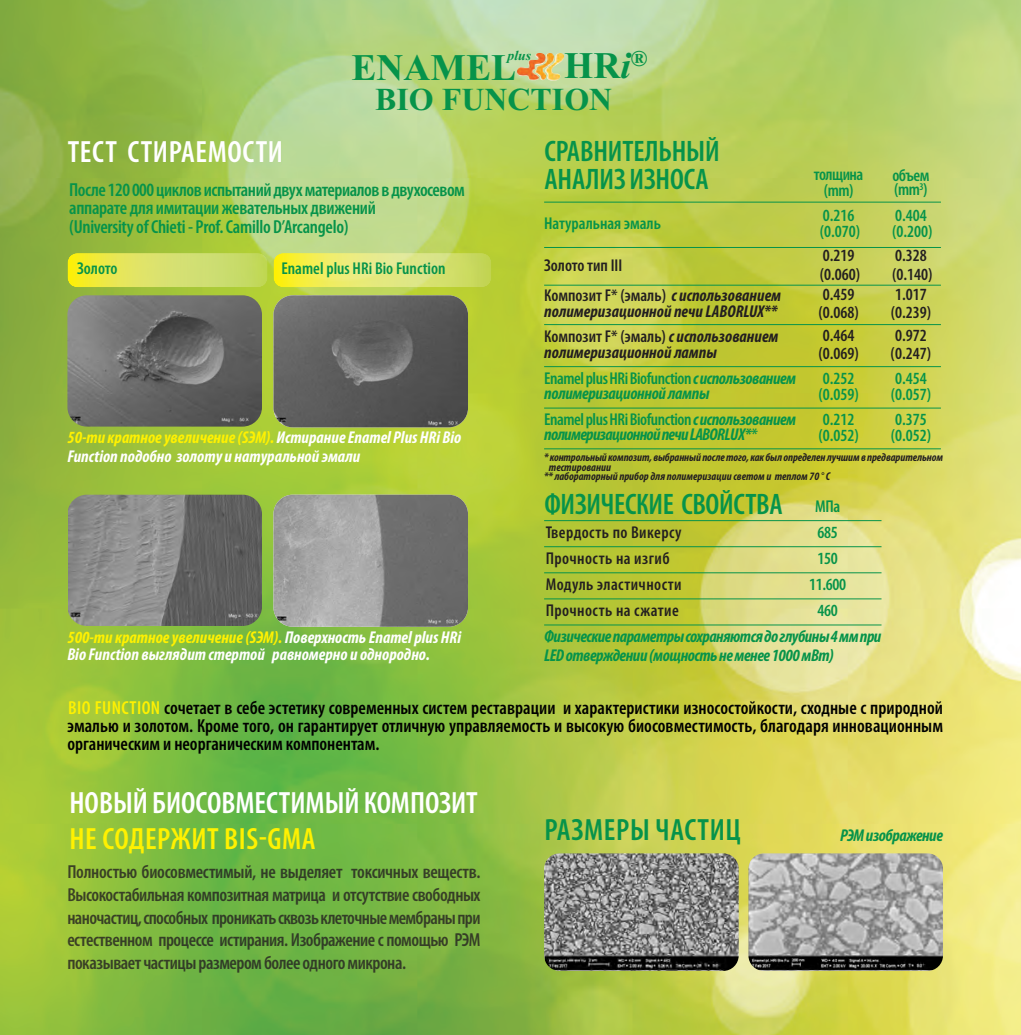
<style>
.page{position:relative;width:1021px;height:1035px;background:#fff}
.page>*{position:absolute;margin:0;border:0;box-sizing:border-box;transform-origin:0 0}
.t1{font:700 37.45px "Times New Roman";color:#06934a}
.t2{font:700 32.02px "Times New Roman";color:#06934a}
.t3{font:600 condensed 30.8px "Myriad Pro";color:#fff}
.t4{font:600 condensed 30.8px "Myriad Pro";letter-spacing:.02em;color:#fff101}
.t5{font:600 condensed 30.8px "Myriad Pro";letter-spacing:.02em;color:#fff}
.t6{font:600 condensed 30.8px "Myriad Pro";letter-spacing:.02em;color:#06934a}
.t7{font:600 condensed 29.75px/28px "Myriad Pro";letter-spacing:-.005em;color:#06934a}
.t8{font:700 22.57px "Times New Roman";color:#06934a}
.t9{font:600 condensed 18.9px/22.6px "Myriad Pro";letter-spacing:-.025em;color:rgb(35 31 32/.8);text-align:justify}
.t10{font:600 condensed 18.9px/18.4px "Myriad Pro";color:#000;text-align:justify}
.t11{font:600 condensed 18.9px/18.9px "Myriad Pro";letter-spacing:-.015em;color:#06934a}
.t12{font:italic 700 condensed 17.15px/15.4px "Myriad Pro";letter-spacing:-.025em;color:#06934a}
.t13{font:italic 700 condensed 17.15px/18.6px "Myriad Pro";color:#fff}
.t14{font:600 condensed 17.15px/16.3px "Myriad Pro";color:#06934a}
.t15{font:600 condensed 17.15px/18.4px "Myriad Pro";letter-spacing:.02em;color:#231f20}
.t16{font:italic 700 condensed 17.15px/15.4px "Myriad Pro";color:#231f20}
.t17{font:600 condensed 17.15px "Myriad Pro";color:#231f20}
.t18{font:600 condensed 17.15px/16.1px "Myriad Pro";letter-spacing:-.03em;color:#06934a;text-align:center}
.t19{font:italic 700 13.83px "Times New Roman";color:#06934a}
.t20{font:italic 700 condensed 11.38px "Myriad Pro";letter-spacing:-.01em;color:#231f20}
.s1{font-style:italic}
.s2{color:#fff101}
.s3{font-weight:600;font-style:normal}
</style>
<div class="page">
<img style="left:0;top:0;width:1020px;height:1035px">
<img style="left:516px;top:53px;width:29px;height:27px">
<img style="left:67px;top:295px;width:195px;height:131px;border-radius:19px">
<img style="left:273px;top:295px;width:195px;height:132px;border-radius:19px">
<img style="left:68px;top:495px;width:194px;height:131px;border-radius:19px">
<img style="left:273px;top:495px;width:195px;height:131px;border-radius:19px">
<svg style="left:67px;top:253px;width:201px;height:34px;background:#d9e15b"></svg>
<svg style="left:273px;top:253px;width:218px;height:34px;background:#e2e667"></svg>
<hr style="left:544px;top:202px;width:396px;height:1px;background:#06934a">
<hr style="left:544px;top:247px;width:396px;height:1px;background:#06934a">
<hr style="left:544px;top:285px;width:396px;height:1px;background:#06934a">
<hr style="left:544px;top:324px;width:396px;height:1px;background:#06934a">
<hr style="left:544px;top:366px;width:396px;height:1px;background:#06934a">
<hr style="left:544px;top:408px;width:396px;height:1px;background:#06934a">
<hr style="left:544px;top:448px;width:396px;height:1px;background:#06934a">
<img style="left:544px;top:853px;width:194px;height:117px;border-radius:15px">
<img style="left:748px;top:853px;width:194px;height:117px;border-radius:15px">
<hr style="left:544px;top:520px;width:337px;height:1px;background:#06934a">
<hr style="left:544px;top:546px;width:337px;height:1px;background:#06934a">
<hr style="left:544px;top:572px;width:337px;height:1px;background:#06934a">
<hr style="left:544px;top:598px;width:337px;height:1px;background:#06934a">
<hr style="left:544px;top:624px;width:337px;height:1px;background:#06934a">
<svg style="left:0;top:0;width:4px;height:4px"></svg>
<p class="t19" style="left:507px;top:47px;width:25px">plus</p>
<p class="t8" style="left:630px;top:45px;width:18px">®</p>
<h1 class="t1" style="left:351px;top:45px;width:166px">ENAMEL</h1>
<h1 class="t1" style="left:564px;top:43px;width:68px">HR<span class="s1">i</span></h1>
<h2 class="t2" style="left:375px;top:80px;width:238px">BIO FUNCTION</h2>
<h3 class="t5" style="left:68px;top:141px;width:217px">ТЕСТ СТИРАЕМОСТИ</h3>
<p class="t11" style="left:69px;top:181px;width:397px">После 120 000 циклов испытаний двух материалов в двухосевом аппарате для имитации жевательных движений<br>(University of Chieti - Prof. Camillo D’Arcangelo)</p>
<p class="t14" style="left:77px;top:262px;width:42px">Золото</p>
<p class="t14" style="left:281px;top:262px;width:166px">Enamel plus HRi Bio Function</p>
<p class="t13" style="left:67px;top:430px;width:395px"><span class="s2">50-ти кратное увеличение (SЭМ).</span> Истирание Enamel Plus HRi Bio<br>Function подобно золоту и натуральной эмали</p>
<p class="t13" style="left:67px;top:630px;width:395px;line-height:17.2px"><span class="s2">500-ти кратное увеличение (SЭМ).</span> Поверхность Enamel plus HRi<br>Bio Function выглядит стертой равномерно и однородно.</p>
<h3 class="t7" style="left:544px;top:140px;width:177px">СРАВНИТЕЛЬНЫЙ<br>АНАЛИЗ ИЗНОСА</h3>
<p class="t18" style="left:813px;top:168px;width:51px">толщина (mm)</p>
<p class="t14" style="left:892px;top:170px;width:39px;line-height:14.3px">объем (mm<sup>3</sup>)</p>
<p class="t14" style="left:544px;top:217px;width:118px">Натуральная эмаль</p>
<p class="t14" style="left:819px;top:209px;width:42px">0.216 (0.070)</p>
<p class="t14" style="left:892px;top:209px;width:42px">0.404 (0.200)</p>
<p class="t17" style="left:544px;top:259px;width:80px">Золото тип III</p>
<p class="t15" style="left:819px;top:248px;width:42px">0.219 (0.060)</p>
<p class="t15" style="left:892px;top:248px;width:42px">0.328 (0.140)</p>
<p class="t16" style="left:544px;top:289px;width:239px"><span class="s3">Композит F* (эмаль)</span> с использованием полимеризационной печи LABORLUX**</p>
<p class="t15" style="left:818px;top:286px;width:42px">0.459 (0.068)</p>
<p class="t15" style="left:890px;top:286px;width:42px">1.017 (0.239)</p>
<p class="t16" style="left:544px;top:330px;width:236px"><span class="s3">Композит F* (эмаль)</span> с использованием полимеризационной лампы</p>
<p class="t15" style="left:818px;top:327px;width:42px">0.464 (0.069)</p>
<p class="t15" style="left:890px;top:327px;width:42px">0.972 (0.247)</p>
<p class="t12" style="left:544px;top:372px;width:254px"><span class="s3">Enamel plus HRi Biofunction</span> с использованием полимеризационной лампы</p>
<p class="t14" style="left:818px;top:371px;width:42px">0.252 (0.059)</p>
<p class="t14" style="left:890px;top:371px;width:42px">0.454 (0.057)</p>
<p class="t12" style="left:544px;top:413px;width:254px"><span class="s3">Enamel plus HRi Biofunction</span> с использованием полимеризационной печи LABORLUX*<span class="s3">*</span></p>
<p class="t14" style="left:818px;top:412px;width:42px">0.212 (0.052)</p>
<p class="t14" style="left:890px;top:412px;width:42px">0.375 (0.052)</p>
<p class="t20" style="left:544px;top:453px;width:400px">* контрольный композит, выбранный после того, как был определен лучшим в предварительном</p>
<p class="t20" style="left:549px;top:463px;width:64px">тестировании</p>
<p class="t20" style="left:544px;top:472px;width:287px">** лабораторный прибор для полимеризации светом и теплом 70 ° C</p>
<h3 class="t7" style="left:544px;top:493px;width:240px">ФИЗИЧЕСКИЕ СВОЙСТВА</h3>
<p class="t14" style="left:815px;top:499px;width:27px">МПа</p>
<p class="t15" style="left:545px;top:524px;width:137px">Твердость по Викерсу</p>
<p class="t14" style="left:817px;top:525px;width:22px">685</p>
<p class="t15" style="left:545px;top:550px;width:125px">Прочность на изгиб</p>
<p class="t14" style="left:817px;top:552px;width:22px">150</p>
<p class="t15" style="left:545px;top:577px;width:137px">Модуль эластичности</p>
<p class="t14" style="left:809px;top:578px;width:38px">11.600</p>
<p class="t15" style="left:545px;top:603px;width:135px">Прочность на сжатие</p>
<p class="t14" style="left:817px;top:604px;width:22px">460</p>
<p class="t12" style="left:544px;top:628px;width:339px;line-height:18.9px">Физические параметры сохраняются до глубины 4 мм при<br>LED отверждении (мощность не менее 1000 мВт)</p>
<p class="t10" style="left:67px;top:700px;width:877px"><span class="s2">BIo FUnCtIon</span> сочетает в себе эстетику современных систем реставрации и характеристики износостойкости, сходные с природной эмалью и золотом. Кроме того, он гарантирует отличную управляемость и высокую биосовместимость, благодаря инновационным органическим и неорганическим компонентам.</p>
<h3 class="t3" style="left:69px;top:792px;width:410px">НОВЫЙ БИОСОВМЕСТИМЫЙ КОМПОЗИТ</h3>
<h3 class="t4" style="left:69px;top:827px;width:248px">НЕ СОДЕРЖИТ BIS-GMA</h3>
<p class="t9" style="left:67px;top:862px;width:415px">Полностью биосовместимый, не выделяет токсичных веществ.<br>Высокостабильная композитная матрица и отсутствие свободных наночастиц, способных проникать сквозь клеточные мембраны при естественном процессе истирания. Изображение с помощью РЭМ показывает частицы размером более одного микрона.</p>
<h3 class="t6" style="left:544px;top:819px;width:198px">РАЗМЕРЫ ЧАСТИц</h3>
<p class="t12" style="left:840px;top:829px;width:104px">РЭМ изображение</p>
</div>
